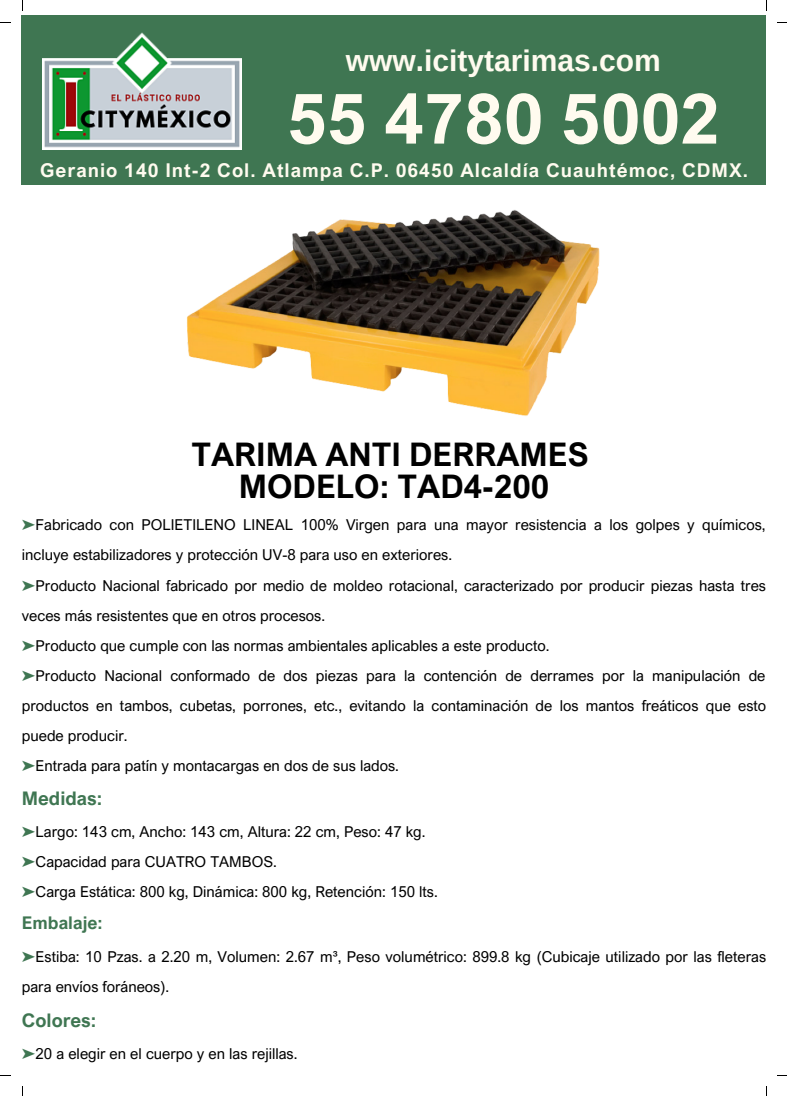
<style>
.page{position:relative;width:787px;height:1096px;background:#fff}
.page>*{position:absolute;margin:0;border:0;box-sizing:border-box;transform-origin:0 0}
.t1{font:700 70px "Arial Nova";color:#fffbef}
.t2{font:700 32.5px/31.9px "Arial Nova";color:#000;text-align:center}
.t3{font:700 30px "Arimo";color:#fffbef}
.t4{font:700 19px "Arial Nova";letter-spacing:.05em;color:#fffbef}
.t5{font:700 18.75px "Arial Nova";color:#3f7652}
.t6{font:700 17.5px "Arial Nova";color:#3f7652}
.t7{font:15px/30px "Arial Nova";color:#000}
.s1{font-family:"Free Serif";color:#3f7652}
</style>
<div class="page">
<div style="left:22px;top:15px;width:744px;height:169px;background:#3f7652"></div>
<img style="left:187px;top:210px;width:413px;height:206px">
<img style="left:42px;top:32px;width:199px;height:117px">
<h3 class="t3" style="left:346px;top:43px;width:317px">www.icitytarimas.com</h3>
<h1 class="t1" style="left:287px;top:75px;width:434px">55 4780 5002</h1>
<p class="t4" style="left:40px;top:158px;width:709px">Geranio 140 Int-2 Col. Atlampa C.P. 06450 Alcaldía Cuauhtémoc, CDMX.</p>
<h2 class="t2" style="left:191px;top:437px;width:399px">TARIMA ANTI DERRAMES<br>MODELO: TAD4-200</h2>
<p class="t7" style="left:22px;top:509px;width:746px"><span class="s1">➤</span>Fabricado con POLIETILENO LINEAL 100% Virgen para una mayor resistencia a los golpes y químicos, incluye estabilizadores y protección UV-8 para uso en exteriores.<br><span class="s1">➤</span>Producto Nacional fabricado por medio de moldeo rotacional, caracterizado por producir piezas hasta tres veces más resistentes que en otros procesos.<br><span class="s1">➤</span>Producto que cumple con las normas ambientales aplicables a este producto.<br><span class="s1">➤</span>Producto Nacional conformado de dos piezas para la contención de derrames por la manipulación de productos en tambos, cubetas, porrones, etc., evitando la contaminación de los mantos freáticos que esto puede producir.<br><span class="s1">➤</span>Entrada para patín y montacargas en dos de sus lados.</p>
<p class="t5" style="left:22px;top:787px;width:82px">Medidas:</p>
<p class="t7" style="left:22px;top:816px;width:417px"><span class="s1">➤</span>Largo: 143 cm, Ancho: 143 cm, Altura: 22 cm, Peso: 47 kg. <span class="s1">➤</span>Capacidad para CUATRO TAMBOS.<br><span class="s1">➤</span>Carga Estática: 800 kg, Dinámica: 800 kg, Retención: 150 lts.</p>
<p class="t6" style="left:22px;top:912px;width:82px">Embalaje:</p>
<p class="t7" style="left:22px;top:941px;width:746px"><span class="s1">➤</span>Estiba: 10 Pzas. a 2.20 m, Volumen: 2.67 m³, Peso volumétrico: 899.8 kg (Cubicaje utilizado por las fleteras para envíos foráneos).</p>
<p class="t5" style="left:22px;top:1008px;width:76px">Colores:</p>
<p class="t7" style="left:22px;top:1037px;width:277px"><span class="s1">➤</span>20 a elegir en el cuerpo y en las rejillas.</p>
</div>
